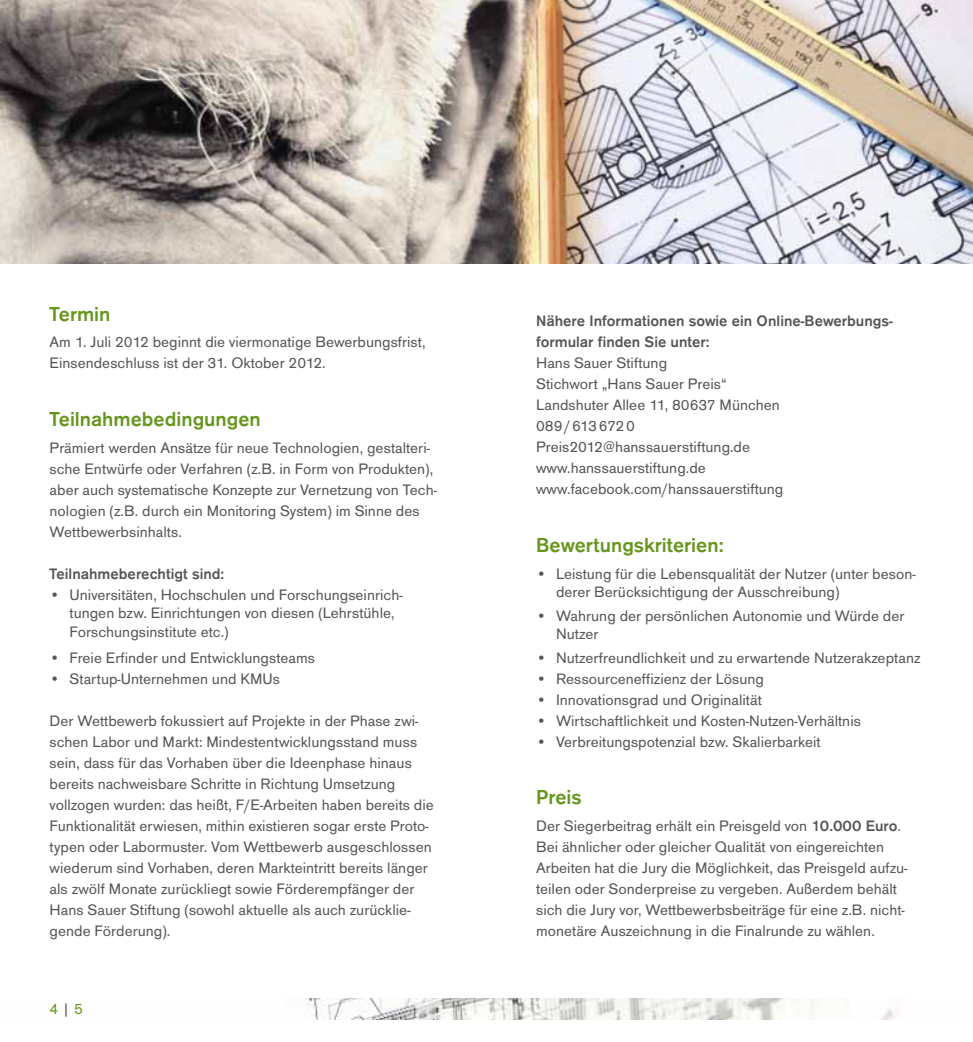
<style>
.page{position:relative;width:973px;height:1042px;background:#fff}
.page>*{position:absolute;margin:0;border:0;box-sizing:border-box;transform-origin:0 0}
.t1{font:600 21px "Ancona";color:#67961d}
.t2{font:15.75px/21px "Ancona";color:#565656}
.t3{font:600 15.75px/21px "Ancona";color:#565656}
.t4{font:15.75px "Ancona";color:#67961d}
.s1{color:#565656}
.s2{font-weight:600}
</style>
<div class="page">
<img style="left:307px;top:998px;width:588px;height:21px">
<img style="left:0;top:0;width:972px;height:263px">
<h1 class="t1" style="left:50px;top:303px;width:62px">Termin</h1>
<p class="t2" style="left:50px;top:332px;width:377px">Am 1. Juli 2012 beginnt die viermonatige Bewerbungsfrist,<br>Einsendeschluss ist der 31. Oktober 2012.</p>
<h1 class="t1" style="left:50px;top:408px;width:213px">Teilnahmebedingungen</h1>
<p class="t2" style="left:50px;top:437px;width:388px">Prämiert werden Ansätze für neue Technologien, gestalteri&shy;sche Entwürfe oder Verfahren (z.B. in Form von Produkten), aber auch systematische Konzepte zur Vernetzung von Tech&shy;nologien (z.B. durch ein Monitoring System) im Sinne des Wettbewerbsinhalts.</p>
<p class="t3" style="left:50px;top:563px;width:176px">Teilnahmeberechtigt sind:</p>
<p class="t2" style="left:69px;top:585px;width:334px;line-height:18.9px;text-indent:-20px">• Universitäten, Hochschulen und Forschungseinrich&shy;tungen bzw. Einrichtungen von diesen (Lehrstühle,<br>Forschungsinstitute etc.)</p>
<p class="t2" style="left:50px;top:647px;width:267px">• Freie Erfinder und Entwicklungsteams</p>
<p class="t2" style="left:50px;top:668px;width:232px">• Startup-Unternehmen und KMUs</p>
<p class="t2" style="left:50px;top:710px;width:385px">Der Wettbewerb fokussiert auf Projekte in der Phase zwi&shy;schen Labor und Markt: Mindestentwicklungsstand muss sein, dass für das Vorhaben über die Ideenphase hinaus bereits nachweisbare Schritte in Richtung Umsetzung vollzogen wurden: das heißt, F/E-Arbeiten haben bereits die Funktionalität erwiesen, mithin existieren sogar erste Proto&shy;typen oder Labormuster. Vom Wettbewerb ausgeschlossen wiederum sind Vorhaben, deren Markteintritt bereits länger als zwölf Monate zurückliegt sowie Förderempfänger der Hans Sauer Stiftung (sowohl aktuelle als auch zurücklie&shy;gende Förderung).</p>
<p class="t4" style="left:50px;top:1000px;width:35px">4 <span class="s1">|</span> 5</p>
<p class="t3" style="left:536px;top:311px;width:358px">Nähere Informationen sowie ein Online-Bewerbungs&shy;formular finden Sie unter:</p>
<p class="t2" style="left:536px;top:353px;width:249px">Hans Sauer Stiftung<br>Stichwort „Hans Sauer Preis“<br>Landshuter Allee 11, 80637 München<br>089/613 672 0<br>Preis2012@hanssauerstiftung.de www.hanssauerstiftung.de www.facebook.com/hanssauerstiftung</p>
<h1 class="t1" style="left:536px;top:534px;width:189px">Bewertungskriterien:</h1>
<p class="t2" style="left:556px;top:564px;width:361px;line-height:18.9px;text-indent:-20px">• Leistung für die Lebensqualität der Nutzer (unter beson&shy;derer Berücksichtigung der Ausschreibung)</p>
<p class="t2" style="left:556px;top:606px;width:350px;line-height:18.9px;text-indent:-20px">• Wahrung der persönlichen Autonomie und Würde der<br>Nutzer</p>
<p class="t2" style="left:536px;top:647px;width:386px">• Nutzerfreundlichkeit und zu erwartende Nutzerakzeptanz</p>
<p class="t2" style="left:536px;top:668px;width:229px">• Ressourceneffizienz der Lösung</p>
<p class="t2" style="left:536px;top:689px;width:227px">• Innovationsgrad und Originalität</p>
<p class="t2" style="left:536px;top:710px;width:326px">• Wirtschaftlichkeit und Kosten-Nutzen-Verhältnis</p>
<p class="t2" style="left:536px;top:731px;width:286px">• Verbreitungspotenzial bzw. Skalierbarkeit</p>
<h1 class="t1" style="left:536px;top:786px;width:47px">Preis</h1>
<p class="t2" style="left:536px;top:815px;width:373px">Der Siegerbeitrag erhält ein Preisgeld von <span class="s2">10.000 Euro</span>.<br>Bei ähnlicher oder gleicher Qualität von eingereichten Arbeiten hat die Jury die Möglichkeit, das Preisgeld aufzu&shy;teilen oder Sonderpreise zu vergeben. Außerdem behält sich die Jury vor, Wettbewerbsbeiträge für eine z.B. nicht&shy;monetäre Auszeichnung in die Finalrunde zu wählen.</p>
</div>
